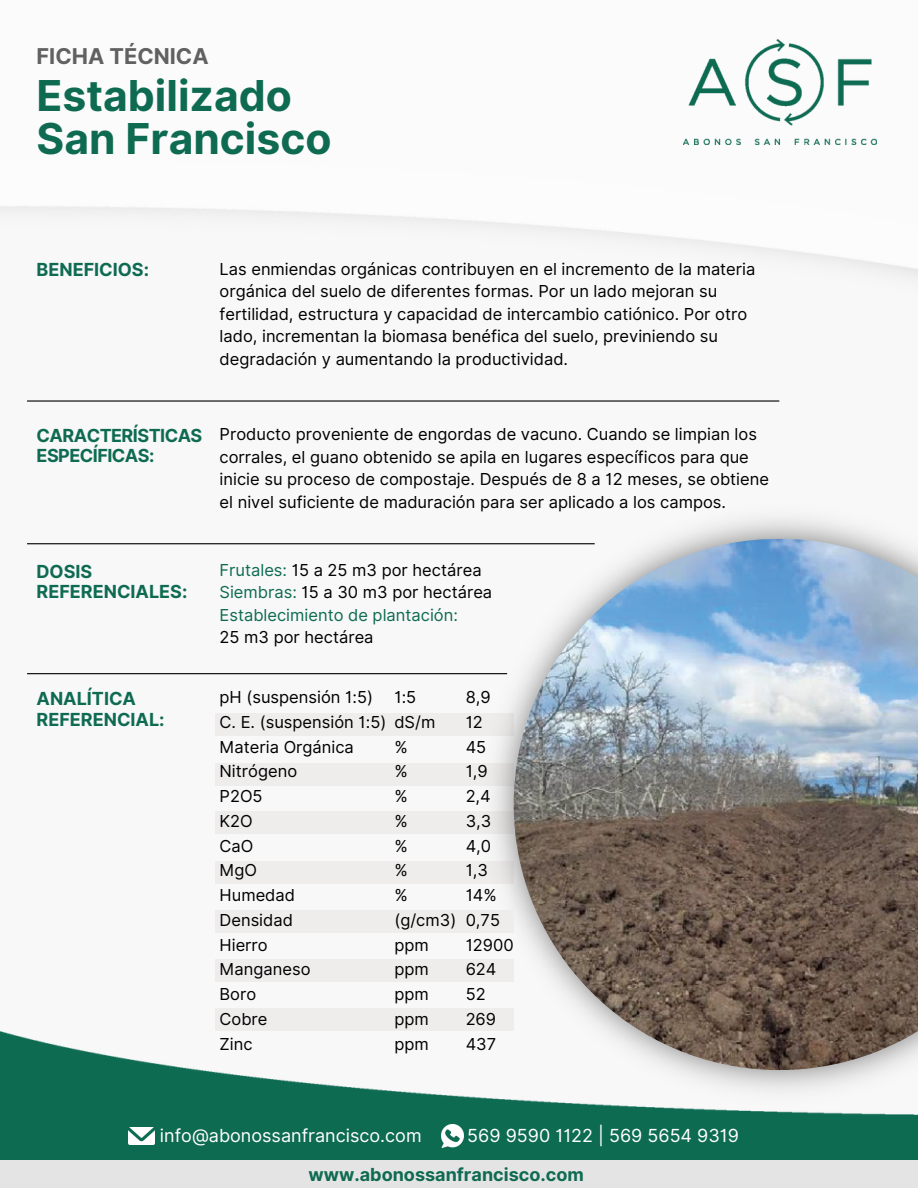
<style>
.page{position:relative;width:918px;height:1188px;background:#f8f8f8}
.page>*{position:absolute;margin:0;border:0;box-sizing:border-box;transform-origin:0 0}
.t1{font:700 42.6px/42.8px "Inter";color:#0e6b51}
.t2{font:700 21.75px "Inter";color:#616161}
.t3{font:700 18px/20.2px "Inter";color:#0e6b51}
.t4{font:18px "Inter";color:#fff}
.t5{font:700 18px/20.2px "Inter";letter-spacing:-.03em;color:#0e6b51}
.t6{font:16.5px/22.5px "Inter";color:#000}
.t7{font:16.5px "Inter";color:#0e6b51}
.s1{color:#0e6b51}
</style>
<div class="page">
<hr style="left:27px;top:400px;width:752px;height:2px;background:#000">
<hr style="left:27px;top:543px;width:568px;height:1px;background:#000">
<hr style="left:27px;top:673px;width:480px;height:1px;background:#000">
<img style="left:0;top:1030px;width:918px;height:130px">
<div style="left:215px;top:763px;width:299px;height:22px;background:#efecec"></div>
<div style="left:215px;top:811px;width:299px;height:23px;background:#efecec"></div>
<div style="left:215px;top:862px;width:299px;height:22px;background:#efecec"></div>
<div style="left:215px;top:713px;width:299px;height:22px;background:#efecec"></div>
<img style="left:461px;top:518px;width:457px;height:600px">
<img style="left:514px;top:539px;width:404px;height:531px">
<img style="left:0;top:139px;width:918px;height:136px">
<img style="left:684px;top:39px;width:192px;height:106px">
<div style="left:215px;top:910px;width:299px;height:22px;background:#efecec"></div>
<div style="left:215px;top:960px;width:299px;height:22px;background:#efecec"></div>
<div style="left:215px;top:1008px;width:299px;height:22px;background:#efecec"></div>
<img style="left:128px;top:1128px;width:26px;height:17px">
<img style="left:441px;top:1125px;width:23px;height:22px">
<p class="t2" style="left:37px;top:43px;width:174px">FICHA TÉCNICA</p>
<p class="t1" style="left:37px;top:74px;width:296px">Estabilizado<br>San Francisco</p>
<p class="t3" style="left:37px;top:260px;width:114px">BENEFICIOS:</p>
<p class="t6" style="left:220px;top:257px;width:537px">Las enmiendas orgánicas contribuyen en el incremento de la materia orgánica del suelo de diferentes formas. Por un lado mejoran su fertilidad, estructura y capacidad de intercambio catiónico. Por otro lado, incrementan la biomasa benéfica del suelo, previniendo su degradación y aumentando la productividad.</p>
<h3 class="t5" style="left:37px;top:425px;width:167px">CARACTERÍSTICAS<br>ESPECÍFICAS:</h3>
<p class="t6" style="left:220px;top:423px;width:551px">Producto proveniente de engordas de vacuno. Cuando se limpian los corrales, el guano obtenido se apila en lugares específicos para que inicie su proceso de compostaje. Después de 8 a 12 meses, se obtiene el nivel suficiente de maduración para ser aplicado a los campos.</p>
<p class="t3" style="left:37px;top:561px;width:152px">DOSIS<br>REFERENCIALES:</p>
<p class="t3" style="left:37px;top:689px;width:130px">ANALÍTICA<br>REFERENCIAL:</p>
<p class="t6" style="left:220px;top:559px;width:264px"><span class="s1">Frutales:</span> 15 a 25 m3 por hectárea</p>
<p class="t6" style="left:220px;top:581px;width:274px"><span class="s1">Siembras:</span> 15 a 30 m3 por hectárea</p>
<p class="t7" style="left:220px;top:605px;width:240px">Establecimiento de plantación:</p>
<p class="t6" style="left:220px;top:626px;width:156px">25 m3 por hectárea</p>
<p class="t6" style="left:220px;top:686px;width:155px">pH (suspensión 1:5)</p>
<p class="t6" style="left:220px;top:711px;width:168px">C. E. (suspensión 1:5)</p>
<p class="t6" style="left:220px;top:735px;width:136px">Materia Orgánica</p>
<p class="t6" style="left:220px;top:760px;width:79px">Nitrógeno</p>
<p class="t6" style="left:220px;top:785px;width:45px">P2O5</p>
<p class="t6" style="left:220px;top:810px;width:35px">K2O</p>
<p class="t6" style="left:220px;top:834px;width:35px">CaO</p>
<p class="t6" style="left:220px;top:859px;width:39px">MgO</p>
<p class="t6" style="left:220px;top:884px;width:77px">Humedad</p>
<p class="t6" style="left:220px;top:909px;width:75px">Densidad</p>
<p class="t6" style="left:220px;top:933px;width:50px">Hierro</p>
<p class="t6" style="left:220px;top:958px;width:93px">Manganeso</p>
<p class="t6" style="left:220px;top:983px;width:38px">Boro</p>
<p class="t6" style="left:220px;top:1008px;width:49px">Cobre</p>
<p class="t6" style="left:220px;top:1032px;width:35px">Zinc</p>
<p class="t6" style="left:394px;top:686px;width:23px">1:5</p>
<p class="t6" style="left:394px;top:711px;width:42px">dS/m</p>
<p class="t6" style="left:394px;top:735px;width:15px">%</p>
<p class="t6" style="left:394px;top:760px;width:15px">%</p>
<p class="t6" style="left:394px;top:785px;width:15px">%</p>
<p class="t6" style="left:394px;top:810px;width:15px">%</p>
<p class="t6" style="left:394px;top:834px;width:15px">%</p>
<p class="t6" style="left:394px;top:859px;width:15px">%</p>
<h3 class="t6" style="left:394px;top:884px;width:15px">%</h3>
<p class="t6" style="left:394px;top:909px;width:63px">(g/cm3)</p>
<p class="t6" style="left:394px;top:933px;width:36px">ppm</p>
<p class="t6" style="left:394px;top:958px;width:36px">ppm</p>
<p class="t6" style="left:394px;top:983px;width:36px">ppm</p>
<p class="t6" style="left:394px;top:1008px;width:36px">ppm</p>
<p class="t6" style="left:394px;top:1032px;width:36px">ppm</p>
<p class="t6" style="left:466px;top:686px;width:27px">8,9</p>
<p class="t6" style="left:466px;top:711px;width:19px">12</p>
<p class="t6" style="left:466px;top:735px;width:22px">45</p>
<p class="t6" style="left:466px;top:760px;width:24px">1,9</p>
<p class="t6" style="left:466px;top:785px;width:27px">2,4</p>
<p class="t6" style="left:466px;top:810px;width:27px">3,3</p>
<p class="t6" style="left:466px;top:834px;width:27px">4,0</p>
<p class="t6" style="left:466px;top:859px;width:24px">1,3</p>
<p class="t6" style="left:466px;top:884px;width:33px">14%</p>
<p class="t6" style="left:466px;top:909px;width:36px">0,75</p>
<p class="t6" style="left:466px;top:933px;width:50px">12900</p>
<p class="t6" style="left:466px;top:958px;width:32px">624</p>
<p class="t6" style="left:466px;top:983px;width:22px">52</p>
<h3 class="t6" style="left:466px;top:1008px;width:32px">269</h3>
<p class="t6" style="left:466px;top:1032px;width:32px">437</p>
<p class="t4" style="left:160px;top:1124px;width:263px">info@abonossanfrancisco.com</p>
<p class="t4" style="left:467px;top:1124px;width:273px">569 9590 1122 | 569 5654 9319</p>
<p class="t3" style="left:309px;top:1164px;width:277px">www.abonossanfrancisco.com</p>
</div>
